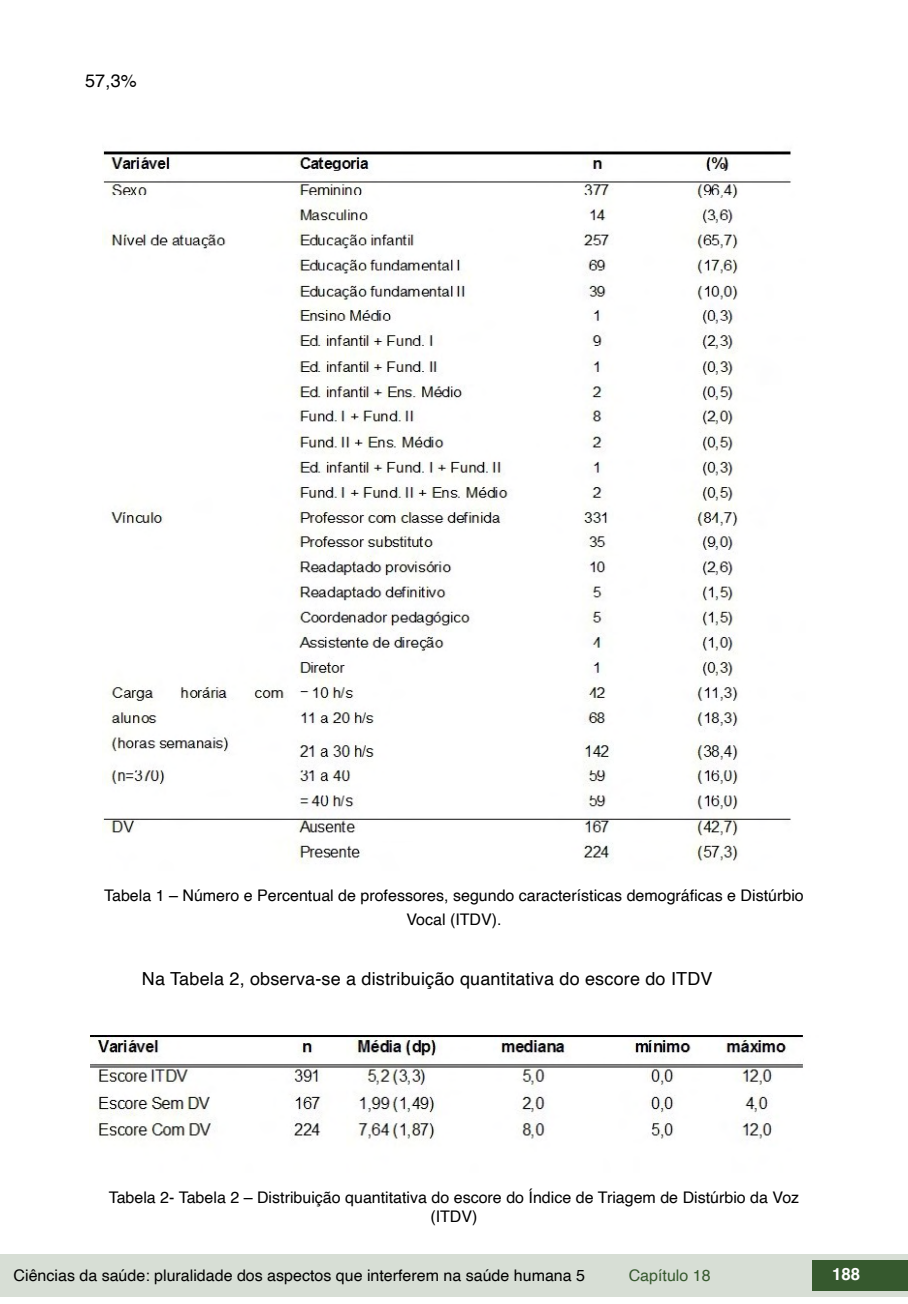
<style>
.page{position:relative;width:908px;height:1304px;background:#fff}
.page>*{position:absolute;margin:0;border:0;box-sizing:border-box;transform-origin:0 0}
.t1{font:18px "Helvetica";letter-spacing:.01em;color:#000}
.t2{font:700 16.8px "Helvetica";color:#fff}
.t3{font:16px/24px "Helvetica";color:#000;text-align:center}
.t4{font:16px "Helvetica";color:#36592e}
</style>
<div class="page">
<div style="left:0;top:1254px;width:906px;height:43px;background:#d7ded5"></div>
<div style="left:812px;top:1261px;width:95px;height:30px;background:#36592e"></div>
<img style="left:103px;top:151px;width:688px;height:713px">
<img style="left:89px;top:1036px;width:714px;height:103px">
<p class="t1" style="left:85px;top:67px;width:53px">57,3%</p>
<p class="t3" style="left:104px;top:884px;width:700px">Tabela 1 – Número e Percentual de professores, segundo características demográficas e Distúrbio<br>Vocal (ITDV).</p>
<p class="t1" style="left:142px;top:965px;width:572px">Na Tabela 2, observa-se a distribuição quantitativa do escore do ITDV</p>
<p class="t3" style="left:109px;top:1188px;width:691px;line-height:19.2px">Tabela 2- Tabela 2 – Distribuição quantitativa do escore do Índice de Triagem de Distúrbio da Voz (ITDV)</p>
<p class="t3" style="left:14px;top:1264px;width:572px">Ciências da saúde: pluralidade dos aspectos que interferem na saúde humana 5</p>
<p class="t4" style="left:628px;top:1263px;width:83px">Capítulo 18</p>
<p class="t2" style="left:831px;top:1261px;width:30px">188</p>
</div>
